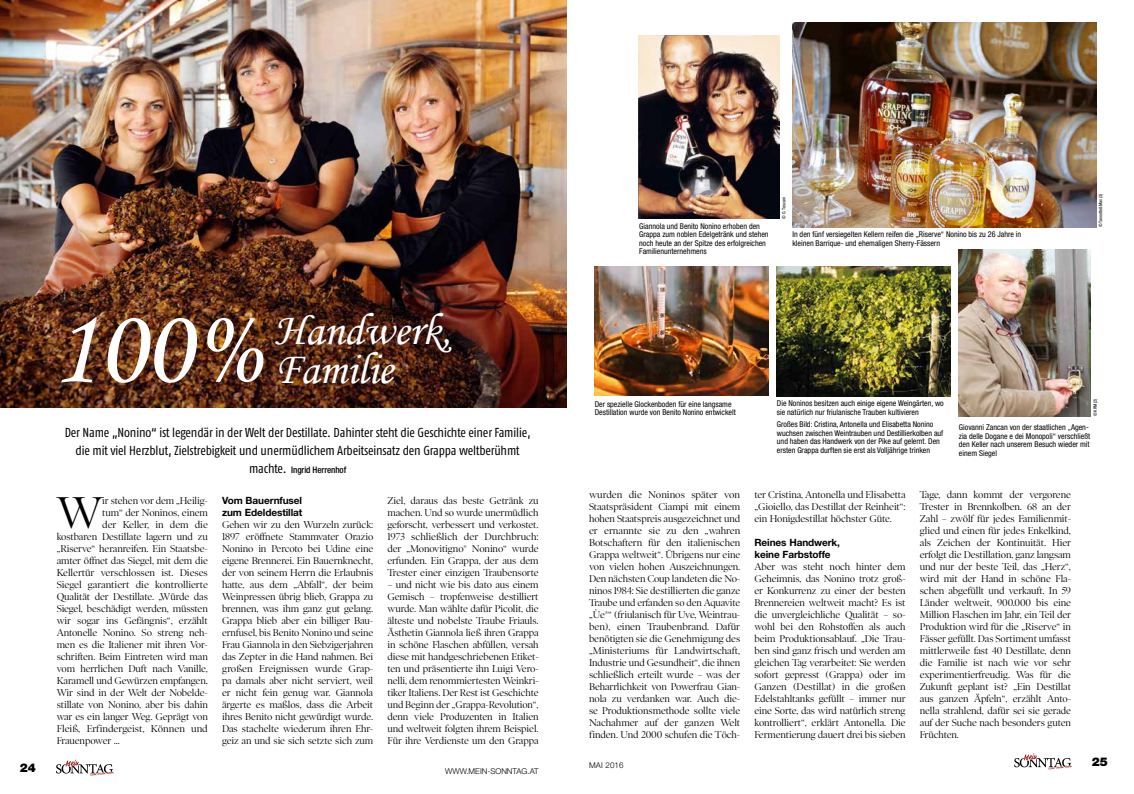
<style>
.page{position:relative;width:1134px;height:794px;background:#fff}
.page>*{position:absolute;margin:0;border:0;box-sizing:border-box;transform-origin:0 0}
.t1{font:108.3px "Monotype Corsiva";color:#fff}
.t2{font:45.4px "Monotype Corsiva";letter-spacing:-.01em;color:#fff}
.t3{font:45px "Poynter OS Display";color:#000}
.t4{font:13px/18px "Fago Co Regular Tf CE";letter-spacing:-.01em;color:#000;text-align:center}
.t5{font:900 12px "Helvetica Neue LT Std";color:#000}
.t6{font:10px/12px "Poynter OS Display";letter-spacing:-.01em;color:#000;text-align:justify}
.t7{font:500 condensed 9px "Helvetica Neue LT Std";letter-spacing:-.01em;color:#000}
.t8{font:condensed 8px/8.5px "Helvetica Neue LT Std";color:#000}
.t9{font:300 8px "Helvetica Neue LT Std";color:#000}
.t10{font:condensed 4.5px "Helvetica Neue LT Std";color:#000}
.s1{font-family:"Fago Co Regular Tf CE";font-weight:400;font-stretch:normal;font-size:13px}
.s2{font-family:"Helvetica Neue LT Std";font-weight:700}
</style>
<div class="page">
<img style="left:0;top:0;width:567px;height:408px">
<svg style="left:56px;top:759px;width:58px;height:17px"></svg>
<img style="left:639px;top:36px;width:141px;height:183px">
<img style="left:792px;top:23px;width:304px;height:204px">
<img style="left:777px;top:267px;width:173px;height:130px">
<img style="left:959px;top:249px;width:131px;height:167px">
<img style="left:595px;top:267px;width:173px;height:128px">
<svg style="left:1014px;top:753px;width:58px;height:17px"></svg>
<svg style="left:20px;top:25px;width:9px;height:8px"></svg>
<p class="t1" style="left:50px;top:282px;width:215px">100%</p>
<p class="t2" style="left:274px;top:302px;width:178px">Handwerk,</p>
<p class="t2" style="left:274px;top:341px;width:120px">Familie</p>
<p class="t4" style="left:65px;top:423px;width:467px">Der Name „Nonino“ ist legendär in der Welt der Destillate. Dahinter steht die Geschichte einer Familie, die mit viel Herzblut, Zielstrebigkeit und unermüdlichem Arbeitseinsatz den Grappa weltberühmt</p>
<p class="t7" style="left:249px;top:464px;width:99px"><span class="s1">machte.</span> Ingrid Herrenhof</p>
<p class="t3" style="left:57px;top:488px;width:48px">W</p>
<p class="t6" style="left:102px;top:495px;width:107px">ir stehen vor dem „Heilig-</p>
<p class="t6" style="left:222px;top:495px;width:153px;text-align:left"><span class="s2">Vom Bauernfusel<br>zum Edeldestillat<br></span>Gehen wir zu den Wurzeln zurück:<br>1897 eröffnete Stammvater Orazio<br>Nonino in Percoto bei Udine eine eigene Brennerei. Ein Bauernknecht, der von seinem Herrn die Erlaubnis hatte, aus dem „Abfall“, der beim<br>Weinpressen übrig blieb, Grappa zu brennen, was ihm ganz gut gelang.<br>Grappa blieb aber ein billiger Bau&shy;ernfusel, bis Benito Nonino und seine<br>Frau Giannola in den Siebzigerjahren das Zepter in die Hand nahmen. Bei großen Ereignissen wurde Grap&shy;pa damals aber nicht serviert, weil er nicht fein genug war. Giannola ärgerte es maßlos, dass die Arbeit ihres Benito nicht gewürdigt wurde.<br>Das stachelte wiederum ihren Ehr&shy;geiz an und sie sich setzte sich zum</p>
<p class="t6" style="left:387px;top:495px;width:153px">Ziel, daraus das beste Getränk zu machen. Und so wurde unermüdlich geforscht, verbessert und verkostet.<br>1973 schließlich der Durchbruch: der „Monovitigno® Nonino“ wurde erfunden. Ein Grappa, der aus dem Trester einer einzigen Traubensorte</p>
<p class="t6" style="left:102px;top:507px;width:107px">tum“ der Noninos, einem</p>
<p class="t6" style="left:102px;top:519px;width:107px">der Keller, in dem die</p>
<p class="t6" style="left:57px;top:531px;width:153px">kostbaren Destillate lagern und zu</p>
<p class="t6" style="left:57px;top:543px;width:153px">„Riserve“ heranreifen. Ein Staatsbe-</p>
<p class="t6" style="left:57px;top:555px;width:153px">amter öffnet das Siegel, mit dem die</p>
<p class="t6" style="left:57px;top:567px;width:153px">Kellertür verschlossen ist. Dieses</p>
<p class="t6" style="left:57px;top:579px;width:153px">Siegel garantiert die kontrollierte</p>
<p class="t6" style="left:57px;top:591px;width:153px">Qualität der Destillate. „Würde das</p>
<p class="t6" style="left:57px;top:603px;width:153px">Siegel, beschädigt werden, müssten</p>
<p class="t6" style="left:57px;top:615px;width:153px">wir sogar ins Gefängnis“, erzählt</p>
<p class="t6" style="left:57px;top:627px;width:153px">Antonelle Nonino. So streng neh-</p>
<p class="t6" style="left:57px;top:639px;width:153px">men es die Italiener mit ihren Vor-</p>
<p class="t6" style="left:57px;top:651px;width:153px">schriften. Beim Eintreten wird man</p>
<p class="t6" style="left:57px;top:663px;width:153px">vom herrlichen Duft nach Vanille,</p>
<p class="t6" style="left:57px;top:675px;width:153px">Karamell und Gewürzen empfangen.</p>
<p class="t6" style="left:57px;top:687px;width:153px">Wir sind in der Welt der Nobelde-</p>
<p class="t6" style="left:57px;top:699px;width:153px">stillate von Nonino, aber bis dahin</p>
<p class="t6" style="left:57px;top:711px;width:153px">war es ein langer Weg. Geprägt von</p>
<p class="t6" style="left:57px;top:723px;width:153px">Fleiß, Erfindergeist, Können und</p>
<p class="t6" style="left:57px;top:735px;width:65px">Frauenpower ...</p>
<p class="t6" style="left:387px;top:579px;width:153px">– und nicht wie bis dato aus einem Gemisch – tropfenweise destilliert wurde. Man wählte dafür Picolit, die älteste und nobelste Traube Friauls.<br>Ästhetin Giannola ließ ihren Grappa in schöne Flaschen abfüllen, versah diese mit handgeschriebenen Etiket&shy;ten und präsentierte ihn Luigi Vero&shy;nelli, dem renommiertesten Weinkri&shy;tiker Italiens. Der Rest ist Geschichte und Beginn der „Grappa-Revolution“, denn viele Produzenten in Italien und weltweit folgten ihrem Beispiel.<br>Für ihre Verdienste um den Grappa</p>
<p class="t5" style="left:20px;top:760px;width:18px">24</p>
<p class="t9" style="left:445px;top:766px;width:95px">WWW.MEIN-SONNTAG.AT</p>
<p class="t8" style="left:639px;top:221px;width:131px">Giannola und Benito Nonino erhoben den Grappa zum noblen Edelgetränk und stehen noch heute an der Spitze des erfolgreichen Familienunternehmens</p>
<p class="t10" style="left:781px;top:219px;width:23px;rotate:-90deg">© O. Toscani</p>
<p class="t8" style="left:792px;top:230px;width:230px">In den fünf versiegelten Kellern reifen die „Riserve“ Nonino bis zu 26 Jahre in kleinen Barrique- und ehemaligen Sherry-Fässern</p>
<p class="t10" style="left:1098px;top:227px;width:35px;rotate:-90deg">© Tassotto&amp;Max (3)</p>
<p class="t8" style="left:595px;top:399px;width:143px">Der spezielle Glockenboden für eine langsame<br>Destillation wurde von Benito Nonino entwickelt</p>
<p class="t8" style="left:777px;top:399px;width:168px">Die Noninos besitzen auch einige eigene Weingärten, wo sie natürlich nur friulanische Trauben kultivieren</p>
<p class="t8" style="left:777px;top:420px;width:168px">Großes Bild: Cristina, Antonella und Elisabetta Nonino wuchsen zwischen Weintrauben und Destillierkolben auf und haben das Handwerk von der Pike auf gelernt. Den ersten Grappa durften sie erst als Volljährige trinken</p>
<p class="t10" style="left:1092px;top:416px;width:19px;rotate:-90deg">© KRM (2)</p>
<p class="t8" style="left:959px;top:423px;width:133px">Giovanni zancan von der staatlichen „Agen&shy;zia delle Dogane e dei Monopoli“ verschließt den Keller nach unserem Besuch wieder mit einem Siegel</p>
<p class="t6" style="left:589px;top:488px;width:153px">wurden die Noninos später von Staatspräsident Ciampi mit einem hohen Staatspreis ausgezeichnet und er ernannte sie zu den „wahren Botschaftern für den italienischen Grappa weltweit“. Übrigens nur eine von vielen hohen Auszeichnungen.<br>Den nächsten Coup landeten die No&shy;ninos 1984: Sie destillierten die ganze Traube und erfanden so den Aquavite „Ùe®“ (friulanisch für Uve, Weintrau&shy;ben), einen Traubenbrand. Dafür benötigten sie die Genehmigung des „Ministeriums für Landwirtschaft, Industrie und Gesundheit“, die ihnen schließlich erteilt wurde – was der Beharrlichkeit von Powerfrau Gian&shy;nola zu verdanken war. Auch die&shy;se Produktionsmethode sollte viele Nachahmer auf der ganzen Welt finden. Und 2000 schufen die Töch-</p>
<p class="t6" style="left:754px;top:488px;width:153px">ter Cristina, Antonella und Elisabetta „Gioiello, das Destillat der Reinheit“: ein Honigdestillat höchster Güte.</p>
<p class="t6" style="left:754px;top:536px;width:153px;text-align:left"><span class="s2">Reines Handwerk,<br>keine Farbstoffe<br></span>Aber was steht noch hinter dem<br>Geheimnis, das Nonino trotz groß&shy;er Konkurrenz zu einer der besten<br>Brennereien weltweit macht? Es ist die unvergleichliche Qualität – so&shy;wohl bei den Rohstoffen als auch beim Produktionsablauf. „Die Trau&shy;ben sind ganz frisch und werden am gleichen Tag verarbeitet: Sie werden sofort gepresst (Grappa) oder im<br>Ganzen (Destillat) in die großen<br>Edelstahltanks gefüllt – immer nur eine Sorte, das wird natürlich streng kontrolliert“, erklärt Antonella. Die<br>Fermentierung dauert drei bis sieben</p>
<p class="t6" style="left:920px;top:488px;width:153px">Tage, dann kommt der vergorene Trester in Brennkolben. 68 an der Zahl – zwölf für jedes Familienmit&shy;glied und einen für jedes Enkelkind, als Zeichen der Kontinuität. Hier erfolgt die Destillation, ganz langsam und nur der beste Teil, das „Herz“, wird mit der Hand in schöne Fla&shy;schen abgefüllt und verkauft. In 59<br>Länder weltweit, 900.000 bis eine Million Flaschen im Jahr, ein Teil der Produktion wird für die „Riserve“ in Fässer gefüllt. Das Sortiment umfasst mittlerweile fast 40 Destillate, denn die Familie ist nach wie vor sehr experimentierfreudig. Was für die Zukunft geplant ist? „Ein Destillat aus ganzen Äpfeln“, erzählt Anto&shy;nella strahlend, dafür sei sie gerade auf der Suche nach besonders guten Früchten.</p>
<p class="t9" style="left:589px;top:760px;width:36px">MAI 2016</p>
<p class="t5" style="left:1092px;top:754px;width:18px">25</p>
</div>
